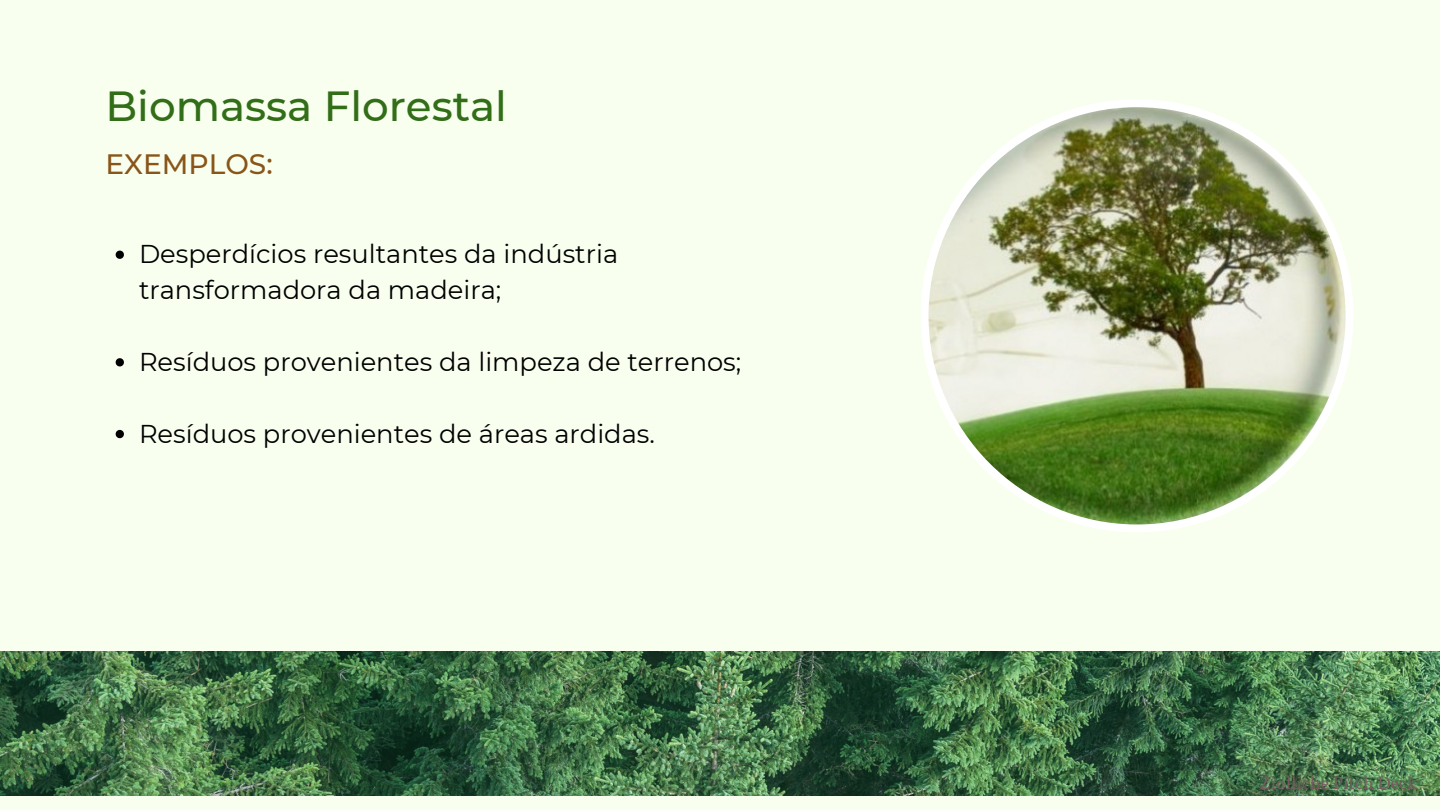
<style>
.page{position:relative;width:1440px;height:810px;background:#f8ffef}
.page>*{position:absolute;margin:0;border:0;box-sizing:border-box;transform-origin:0 0}
.t1{font:500 42px "Montserrat";color:#326d18}
.t2{font:500 28px "Montserrat";color:#895518}
.t3{font:25.7px/35.9px "Montserrat";color:#000}
.t4{font:18px "Vollkorn";color:#755b60}
</style>
<div class="page">
<img style="left:0;top:652px;width:1440px;height:143px">
<svg style="left:116px;top:251px;width:8px;height:8px"></svg>
<svg style="left:116px;top:358px;width:8px;height:8px"></svg>
<svg style="left:116px;top:430px;width:8px;height:8px"></svg>
<img style="left:921px;top:99px;width:432px;height:433px">
<h1 class="t1" style="left:106px;top:81px;width:403px">Biomassa Florestal</h1>
<p class="t2" style="left:106px;top:147px;width:169px">EXEMPLOS:</p>
<p class="t3" style="left:139px;top:236px;width:481px">Desperdícios resultantes da indústria transformadora da madeira;</p>
<p class="t3" style="left:139px;top:344px;width:604px">Resíduos provenientes da limpeza de terrenos;</p>
<p class="t3" style="left:139px;top:416px;width:518px">Resíduos provenientes de áreas ardidas.</p>
<p class="t4" style="left:1259px;top:771px;width:159px">Ziolliche Pitch Deck</p>
</div>
